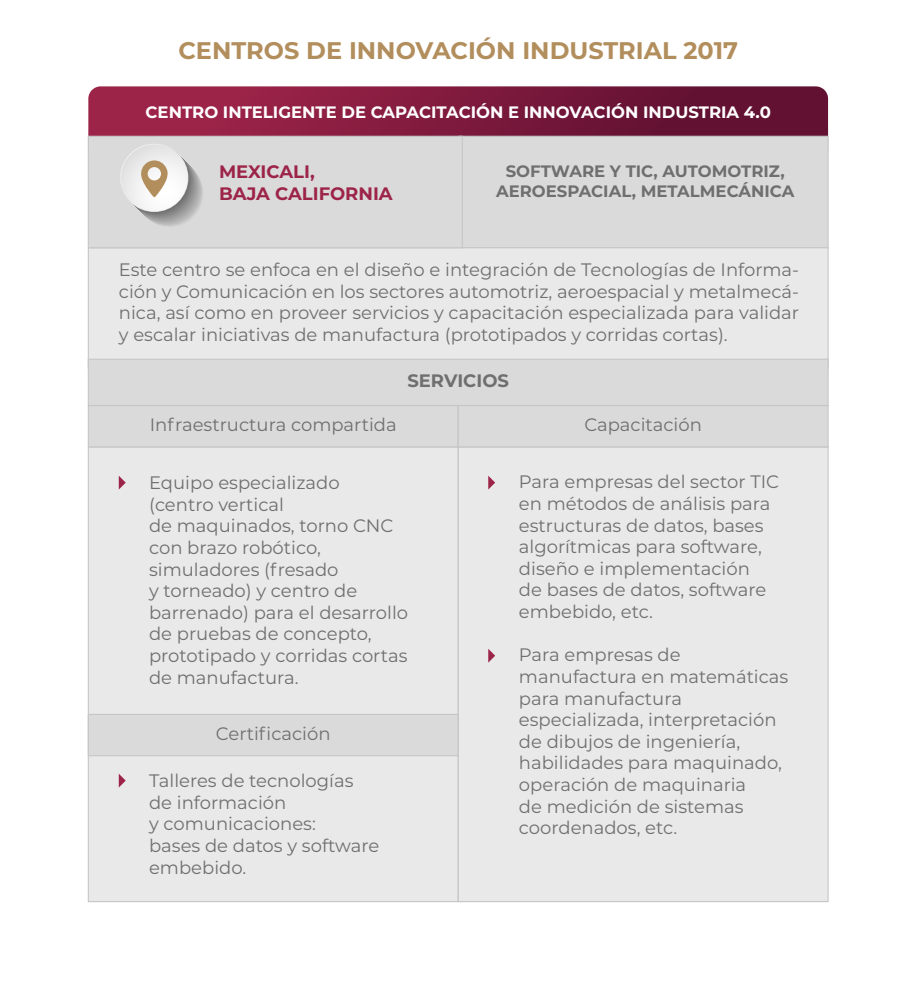
<style>
.page{position:relative;width:918px;height:988px;background:#fff}
.page>*{position:absolute;margin:0;border:0;box-sizing:border-box;transform-origin:0 0}
.t1{font:700 24px "Montserrat";color:#b38e5d}
.t2{font:18px/21.6px "Montserrat";color:#706f6f}
.t3{font:700 18px/21.6px "Montserrat";color:#9d2449}
.t4{font:700 18px "Montserrat";color:#706f6f}
.t5{font:700 16.5px "Montserrat";color:#fff}
.t6{font:700 16.5px/19.8px "Montserrat";color:#706f6f;text-align:center}
</style>
<div class="page">
<svg style="left:88px;top:86px;width:740px;height:49px;background:#801c3f"></svg>
<div style="left:463px;top:135px;width:366px;height:112px;background:#dadada"></div>
<div style="left:88px;top:247px;width:741px;height:121px;background:#e9e9e9;border:1px solid #c6c6c6"></div>
<div style="left:88px;top:446px;width:371px;height:455px;background:#e9e9e9;border:1px solid #c6c6c6"></div>
<div style="left:458px;top:446px;width:371px;height:455px;background:#e9e9e9;border:1px solid #c6c6c6"></div>
<div style="left:88px;top:358px;width:741px;height:48px;background:#dadada;border:1px solid #c6c6c6"></div>
<div style="left:88px;top:405px;width:371px;height:42px;background:#dadada;border:1px solid #c6c6c6"></div>
<div style="left:458px;top:405px;width:371px;height:42px;background:#dadada;border:1px solid #c6c6c6"></div>
<svg style="left:87px;top:135px;width:376px;height:114px;background:#d6d5d6"></svg>
<svg style="left:120px;top:144px;width:68px;height:68px"></svg>
<div style="left:121px;top:144px;width:67px;height:67px;background:linear-gradient(to right,#e6e6e6,#f8f8f8);border-radius:34px"></div>
<svg style="left:140px;top:160px;width:28px;height:37px"></svg>
<svg style="left:488px;top:475px;width:7px;height:14px"></svg>
<svg style="left:119px;top:476px;width:7px;height:13px"></svg>
<svg style="left:488px;top:649px;width:7px;height:13px"></svg>
<svg style="left:87px;top:713px;width:372px;height:43px"></svg>
<svg style="left:119px;top:774px;width:7px;height:13px"></svg>
<h1 class="t1" style="left:178px;top:33px;width:561px">CENTROS DE INNOVACIÓN INDUSTRIAL 2017</h1>
<p class="t5" style="left:146px;top:100px;width:627px">CENTRO INTELIGENTE DE CAPACITACIÓN E INNOVACIÓN INDUSTRIA 4.0</p>
<p class="t3" style="left:219px;top:160px;width:175px">MEXICALI,<br>BAJA CALIFORNIA</p>
<p class="t6" style="left:496px;top:160px;width:300px">SOFTWARE Y TIC, AUTOMOTRIZ,<br>AEROESPACIAL, METALMECÁNICA</p>
<p class="t2" style="left:119px;top:258px;width:682px;text-align:justify">Este centro se enfoca en el diseño e integración de Tecnologías de Informa&shy;ción y Comunicación en los sectores automotriz, aeroespacial y metalmecá&shy;nica, así como en proveer servicios y capacitación especializada para validar y escalar iniciativas de manufactura (prototipados y corridas cortas).</p>
<p class="t4" style="left:407px;top:368px;width:103px">SERVICIOS</p>
<p class="t2" style="left:150px;top:413px;width:248px">Infraestructura compartida</p>
<p class="t2" style="left:584px;top:413px;width:119px">Capacitación</p>
<p class="t2" style="left:149px;top:471px;width:261px">Equipo especializado (centro vertical<br>de maquinados, torno CNC con brazo robótico, simuladores (fresado<br>y torneado) y centro de barrenado) para el desarrollo de pruebas de concepto, prototipado y corridas cortas de manufactura.</p>
<p class="t2" style="left:519px;top:470px;width:262px">Para empresas del sector TIC en métodos de análisis para estructuras de datos, bases algorítmicas para software, diseño e implementación<br>de bases de datos, software embebido, etc.</p>
<p class="t2" style="left:519px;top:643px;width:271px">Para empresas de manufactura en matemáticas para manufactura especializada, interpretación de dibujos de ingeniería, habilidades para maquinado, operación de maquinaria<br>de medición de sistemas coordenados, etc.</p>
<p class="t2" style="left:216px;top:721px;width:116px">Certificación</p>
<p class="t2" style="left:149px;top:769px;width:232px">Talleres de tecnologías de información<br>y comunicaciones:<br>bases de datos y software embebido.</p>
</div>
